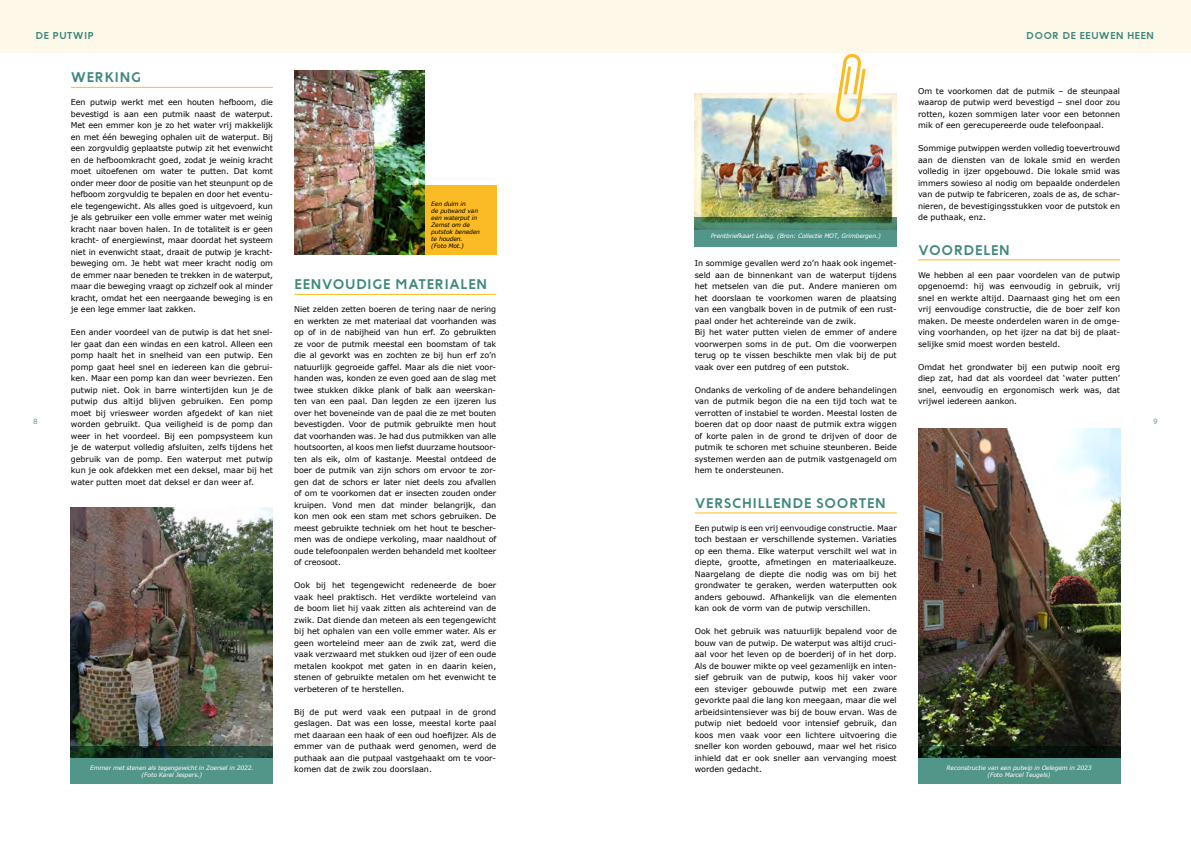
<style>
.page{position:relative;width:1191px;height:842px;background:#fff}
.page>*{position:absolute;margin:0;border:0;box-sizing:border-box;transform-origin:0 0}
.t1{font:700 14px "Baufra";letter-spacing:.01em;color:#3f897c}
.t2{font:700 10px "Baufra";letter-spacing:.01em;color:#3f897c}
.t3{font:8px/11.5px "Verdana";color:#000;text-align:justify}
.t4{font:500 8px "Baufra";color:#3f897c}
.t5{font:italic 6px/7px "Verdana";letter-spacing:-.02em;color:#fff;text-align:center}
.t6{font:italic 6px/7px "Verdana";letter-spacing:-.02em;color:#000}
</style>
<div class="page">
<div style="left:0;top:0;width:1191px;height:52px;background:#fef8e9"></div>
<hr style="left:71px;top:87px;width:202px;height:1px;background:#fbbb25">
<hr style="left:294px;top:294px;width:202px;height:1px;background:#fbbb25">
<hr style="left:695px;top:512px;width:201px;height:1px;background:#fbbb25">
<hr style="left:918px;top:259px;width:202px;height:1px;background:#fbbb25">
<img style="left:71px;top:508px;width:202px;height:238px">
<svg style="left:71px;top:746px;width:202px;height:38px;background:#40766a"></svg>
<img style="left:294px;top:71px;width:130px;height:184px">
<div style="left:413px;top:185px;width:83px;height:70px;background:#fbbb25"></div>
<img style="left:918px;top:428px;width:202px;height:318px">
<svg style="left:918px;top:746px;width:202px;height:38px;background:#3b6d62"></svg>
<img style="left:694px;top:94px;width:202px;height:123px">
<svg style="left:694px;top:217px;width:202px;height:30px;background:#4c8a75"></svg>
<svg style="left:835px;top:53px;width:30px;height:69px"></svg>
<p class="t2" style="left:35px;top:29px;width:60px">DE PUTWIP</p>
<p class="t2" style="left:1026px;top:29px;width:129px">DOOR DE EEUWEN HEEN</p>
<h1 class="t1" style="left:71px;top:67px;width:72px">WERKING</h1>
<p class="t3" style="left:71px;top:97px;width:204px">Een putwip werkt met een houten hefboom, die bevestigd is aan een putmik naast de waterput.<br>Met een emmer kon je zo het water vrij makkelijk en met één beweging ophalen uit de waterput. Bij een zorgvuldig geplaatste putwip zit het evenwicht en de hefboomkracht goed, zodat je weinig kracht moet uitoefenen om water te putten. Dat komt onder meer door de positie van het steunpunt op de hefboom zorgvuldig te bepalen en door het eventu&shy;ele tegengewicht. Als alles goed is uitgevoerd, kun je als gebruiker een volle emmer water met weinig kracht naar boven halen. In de totaliteit is er geen kracht- of energiewinst, maar doordat het systeem niet in evenwicht staat, draait de putwip je kracht&shy;beweging om. Je hebt wat meer kracht nodig om de emmer naar beneden te trekken in de waterput, maar die beweging vraagt op zichzelf ook al minder kracht, omdat het een neergaande beweging is en je een lege emmer laat zakken.</p>
<p class="t3" style="left:71px;top:327px;width:203px">Een ander voordeel van de putwip is dat het snel&shy;ler gaat dan een windas en een katrol. Alleen een pomp haalt het in snelheid van een putwip. Een pomp gaat heel snel en iedereen kan die gebrui&shy;ken. Maar een pomp kan dan weer bevriezen. Een putwip niet. Ook in barre wintertijden kun je de putwip dus altijd blijven gebruiken. Een pomp moet bij vriesweer worden afgedekt of kan niet worden gebruikt. Qua veiligheid is de pomp dan weer in het voordeel. Bij een pompsysteem kun je de waterput volledig afsluiten, zelfs tijdens het gebruik van de pomp. Een waterput met putwip kun je ook afdekken met een deksel, maar bij het water putten moet dat deksel er dan weer af.</p>
<p class="t3" style="left:918px;top:85px;width:203px">Om te voorkomen dat de putmik – de steunpaal waarop de putwip werd bevestigd – snel door zou rotten, kozen sommigen later voor een betonnen mik of een gerecupereerde oude telefoonpaal.</p>
<p class="t3" style="left:918px;top:143px;width:203px">Sommige putwippen werden volledig toevertrouwd aan de diensten van de lokale smid en werden volledig in ijzer opgebouwd. Die lokale smid was immers sowieso al nodig om bepaalde onderdelen van de putwip te fabriceren, zoals de as, de schar&shy;nieren, de bevestigingsstukken voor de putstok en de puthaak, enz.</p>
<h1 class="t1" style="left:918px;top:240px;width:93px">VOORDELEN</h1>
<p class="t3" style="left:918px;top:269px;width:203px">We hebben al een paar voordelen van de putwip opgenoemd: hij was eenvoudig in gebruik, vrij snel en werkte altijd. Daarnaast ging het om een vrij eenvoudige constructie, die de boer zelf kon maken. De meeste onderdelen waren in de omge&shy;ving voorhanden, op het ijzer na dat bij de plaat&shy;selijke smid moest worden besteld.</p>
<p class="t3" style="left:918px;top:361px;width:203px">Omdat het grondwater bij een putwip nooit erg diep zat, had dat als voordeel dat ‘water putten’ snel, eenvoudig en ergonomisch werk was, dat vrijwel iedereen aankon.</p>
<p class="t6" style="left:431px;top:200px;width:50px">Een duim in<br>de putwand van een waterput in<br>Zemst om de putstok beneden te houden.<br>(Foto Mot.)</p>
<p class="t5" style="left:710px;top:233px;width:171px">Prentbriefkaart Liebig. (Bron: Collectie MOT, Grimbergen.)</p>
<p class="t3" style="left:694px;top:258px;width:203px;text-align:left">In sommige gevallen werd zo’n haak ook ingemet&shy;seld aan de binnenkant van de waterput tijdens het metselen van die put. Andere manieren om het doorslaan te voorkomen waren de plaatsing van een vangbalk boven in de putmik of een rust&shy;paal onder het achtereinde van de zwik.<br>Bij het water putten vielen de emmer of andere voorwerpen soms in de put. Om die voorwerpen terug op te vissen beschikte men vlak bij de put vaak over een putdreg of een putstok.</p>
<p class="t3" style="left:694px;top:384px;width:203px">Ondanks de verkoling of de andere behandelingen van de putmik begon die na een tijd toch wat te verrotten of instabiel te worden. Meestal losten de boeren dat op door naast de putmik extra wiggen of korte palen in de grond te drijven of door de putmik te schoren met schuine steunberen. Beide systemen werden aan de putmik vastgenageld om hem te ondersteunen.</p>
<h1 class="t1" style="left:695px;top:493px;width:193px">VERSCHILLENDE SOORTEN</h1>
<p class="t3" style="left:694px;top:522px;width:203px">Een putwip is een vrij eenvoudige constructie. Maar toch bestaan er verschillende systemen. Variaties op een thema. Elke waterput verschilt wel wat in diepte, grootte, afmetingen en materiaalkeuze.<br>Naargelang de diepte die nodig was om bij het grondwater te geraken, werden waterputten ook anders gebouwd. Afhankelijk van die elementen kan ook de vorm van de putwip verschillen.</p>
<p class="t3" style="left:694px;top:626px;width:203px">Ook het gebruik was natuurlijk bepalend voor de bouw van de putwip. De waterput was altijd cruci&shy;aal voor het leven op de boerderij of in het dorp.<br>Als de bouwer mikte op veel gezamenlijk en inten&shy;sief gebruik van de putwip, koos hij vaker voor een steviger gebouwde putwip met een zware gevorkte paal die lang kon meegaan, maar die wel arbeidsintensiever was bij de bouw ervan. Was de putwip niet bedoeld voor intensief gebruik, dan koos men vaak voor een lichtere uitvoering die sneller kon worden gebouwd, maar wel het risico inhield dat er ook sneller aan vervanging moest worden gedacht.</p>
<h1 class="t1" style="left:294px;top:274px;width:195px">EENVOUDIGE MATERIALEN</h1>
<p class="t3" style="left:294px;top:304px;width:204px">Niet zelden zetten boeren de tering naar de nering en werkten ze met materiaal dat voorhanden was op of in de nabijheid van hun erf. Zo gebruikten ze voor de putmik meestal een boomstam of tak die al gevorkt was en zochten ze bij hun erf zo’n natuurlijk gegroeide gaffel. Maar als die niet voor&shy;handen was, konden ze even goed aan de slag met twee stukken dikke plank of balk aan weerskan&shy;ten van een paal. Dan legden ze een ijzeren lus over het boveneinde van de paal die ze met bouten bevestigden. Voor de putmik gebruikte men hout dat voorhanden was. Je had dus putmikken van alle houtsoorten, al koos men liefst duurzame houtsoor&shy;ten als eik, olm of kastanje. Meestal ontdeed de boer de putmik van zijn schors om ervoor te zor&shy;gen dat de schors er later niet deels zou afvallen of om te voorkomen dat er insecten zouden onder kruipen. Vond men dat minder belangrijk, dan kon men ook een stam met schors gebruiken. De meest gebruikte techniek om het hout te bescher&shy;men was de ondiepe verkoling, maar naaldhout of oude telefoonpalen werden behandeld met koolteer of creosoot.</p>
<p class="t3" style="left:294px;top:580px;width:203px">Ook bij het tegengewicht redeneerde de boer vaak heel praktisch. Het verdikte worteleind van de boom liet hij vaak zitten als achtereind van de zwik. Dat diende dan meteen als een tegengewicht bij het ophalen van een volle emmer water. Als er geen worteleind meer aan de zwik zat, werd die vaak verzwaard met stukken oud ijzer of een oude metalen kookpot met gaten in en daarin keien, stenen of gebruikte metalen om het evenwicht te verbeteren of te herstellen.</p>
<p class="t3" style="left:294px;top:706px;width:203px">Bij de put werd vaak een putpaal in de grond geslagen. Dat was een losse, meestal korte paal met daaraan een haak of een oud hoefijzer. Als de emmer van de puthaak werd genomen, werd de puthaak aan die putpaal vastgehaakt om te voor&shy;komen dat de zwik zou doorslaan.</p>
<p class="t4" style="left:33px;top:416px;width:6px">8</p>
<p class="t4" style="left:1153px;top:416px;width:6px">9</p>
<p class="t5" style="left:90px;top:764px;width:165px">Emmer met stenen als tegengewicht in Zoersel in 2022. (Foto Karel Jespers.)</p>
<p class="t5" style="left:946px;top:764px;width:147px">Reconstructie van een putwip in Oelegem in 2023 (Foto Marcel Teugels)</p>
</div>
